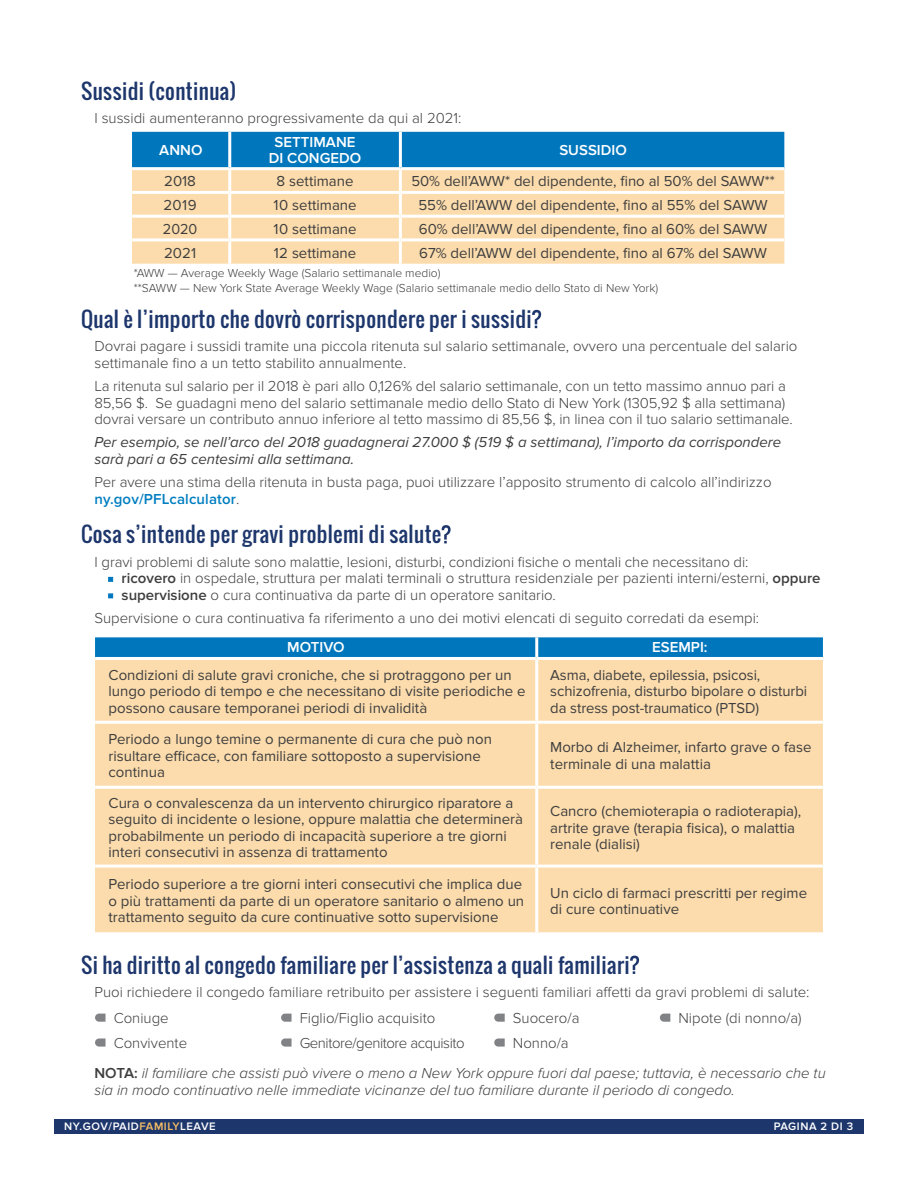
<style>
.page{position:relative;width:918px;height:1188px;background:#fff}
.page>*{position:absolute;margin:0;border:0;box-sizing:border-box;transform-origin:0 0}
.t1{font:21px "Oswald";letter-spacing:.02em;color:#1d366c}
.t2{font:15px/16.5px "Proxima Nova";color:#3e3e3f}
.PFL_Body_Copy{font:300 15px/16.5px "Proxima Nova";color:#3e3e3f}
.t3{font:italic 300 15px/16.5px "Proxima Nova";color:#3e3e3f}
.PFL_Body_Copy-2{font:italic 15px/16.5px "Proxima Nova";color:#3e3e3f}
.t4{font:600 15px/15.8px "Proxima Nova";color:#fff;text-align:center}
.PFL_Body_Copy-3{font:300 15px "Proxima Nova";letter-spacing:-.03em;color:#3e3e3f}
.t5{font:15px "Proxima Nova";color:#3e3e3f;scale:.96 1}
.t6{font:300 12px "Proxima Nova";color:#3e3e3f}
.t7{font:600 11.25px "Proxima Nova";letter-spacing:.05em;color:#fff}
.s1{font-weight:600;color:#007ec1}
.s2{font-family:"Arial";font-weight:700;color:#0077bd}
.s3{font-weight:600}
.s4{font-weight:600;font-style:normal}
.s5{color:#f9c063}
</style>
<div class="page">
<svg style="left:532px;top:310px;width:9px;height:18px"></svg>
<svg style="left:442px;top:525px;width:9px;height:18px"></svg>
<svg style="left:108px;top:577px;width:5px;height:5px"></svg>
<svg style="left:108px;top:593px;width:5px;height:5px"></svg>
<svg style="left:630px;top:956px;width:9px;height:18px"></svg>
<div style="left:54px;top:1119px;width:810px;height:15px;background:#1d366c"></div>
<div style="left:132px;top:132px;width:652px;height:35px;background:#0077bd"></div>
<div style="left:132px;top:170px;width:652px;height:94px;background:#fcdcac"></div>
<hr style="left:228px;top:132px;width:3px;height:35px;background:#fff">
<hr style="left:399px;top:132px;width:3px;height:35px;background:#fff">
<hr style="left:228px;top:170px;width:3px;height:21px;background:#fff">
<hr style="left:399px;top:170px;width:3px;height:21px;background:#fff">
<hr style="left:132px;top:191px;width:98px;height:3px;background:#fff">
<hr style="left:230px;top:191px;width:170px;height:3px;background:#fff">
<hr style="left:228px;top:194px;width:3px;height:21px;background:#fff">
<hr style="left:400px;top:191px;width:384px;height:3px;background:#fff">
<hr style="left:399px;top:194px;width:3px;height:21px;background:#fff">
<hr style="left:132px;top:215px;width:98px;height:3px;background:#fff">
<hr style="left:230px;top:215px;width:170px;height:3px;background:#fff">
<hr style="left:228px;top:218px;width:3px;height:20px;background:#fff">
<hr style="left:400px;top:215px;width:384px;height:3px;background:#fff">
<hr style="left:399px;top:218px;width:3px;height:20px;background:#fff">
<hr style="left:132px;top:238px;width:98px;height:3px;background:#fff">
<hr style="left:230px;top:238px;width:170px;height:3px;background:#fff">
<hr style="left:228px;top:241px;width:3px;height:23px;background:#fff">
<hr style="left:400px;top:238px;width:384px;height:3px;background:#fff">
<hr style="left:399px;top:241px;width:3px;height:23px;background:#fff">
<div style="left:95px;top:637px;width:728px;height:20px;background:#0077bd"></div>
<div style="left:95px;top:660px;width:728px;height:272px;background:#fcdcac"></div>
<hr style="left:535px;top:637px;width:3px;height:20px;background:#fff">
<hr style="left:535px;top:660px;width:3px;height:61px;background:#fff">
<hr style="left:95px;top:721px;width:442px;height:3px;background:#fff">
<hr style="left:537px;top:721px;width:286px;height:3px;background:#fff">
<hr style="left:535px;top:724px;width:3px;height:62px;background:#fff">
<hr style="left:95px;top:786px;width:442px;height:3px;background:#fff">
<hr style="left:537px;top:786px;width:286px;height:3px;background:#fff">
<hr style="left:535px;top:789px;width:3px;height:76px;background:#fff">
<hr style="left:95px;top:865px;width:442px;height:3px;background:#fff">
<hr style="left:537px;top:865px;width:286px;height:3px;background:#fff">
<hr style="left:535px;top:868px;width:3px;height:64px;background:#fff">
<svg style="left:95px;top:1014px;width:11px;height:8px"></svg>
<svg style="left:95px;top:1038px;width:11px;height:9px"></svg>
<svg style="left:281px;top:1014px;width:11px;height:8px"></svg>
<svg style="left:281px;top:1038px;width:11px;height:9px"></svg>
<svg style="left:494px;top:1014px;width:11px;height:8px"></svg>
<svg style="left:494px;top:1038px;width:11px;height:9px"></svg>
<svg style="left:660px;top:1014px;width:10px;height:8px"></svg>
<p class="t1" style="left:81px;top:75px;width:157px">Sussidi (continua)</p>
<p class="PFL_Body_Copy" style="left:94px;top:110px;width:369px">I sussidi aumenteranno progressivamente da qui al 2021:</p>
<p class="t4" style="left:159px;top:142px;width:45px">ANNO</p>
<p class="t4" style="left:269px;top:134px;width:94px">SETTIMANE<br>DI CONGEDO</p>
<p class="t4" style="left:559px;top:142px;width:69px">SUSSIDIO</p>
<p class="t2" style="left:164px;top:173px;width:33px">2018</p>
<p class="t2" style="left:277px;top:173px;width:78px">8 settimane</p>
<p class="t2" style="left:411px;top:173px;width:365px">50% dell’AWW* del dipendente, fino al 50% del SAWW**</p>
<p class="t2" style="left:164px;top:197px;width:35px">2019</p>
<p class="t2" style="left:274px;top:197px;width:85px">10 settimane</p>
<p class="t2" style="left:418px;top:197px;width:351px">55% dell’AWW del dipendente, fino al 55% del SAWW</p>
<p class="t5" style="left:163px;top:220px;width:37px">2020</p>
<p class="t2" style="left:274px;top:221px;width:85px">10 settimane</p>
<p class="t2" style="left:419px;top:221px;width:350px">60% dell’AWW del dipendente, fino al 60% del SAWW</p>
<p class="t2" style="left:164px;top:245px;width:34px">2021</p>
<p class="t2" style="left:274px;top:245px;width:84px">12 settimane</p>
<p class="t2" style="left:419px;top:245px;width:349px">67% dell’AWW del dipendente, fino al 67% del SAWW</p>
<p class="t6" style="left:134px;top:266px;width:308px">*AWW — Average Weekly Wage (Salario settimanale medio)</p>
<p class="t6" style="left:134px;top:281px;width:526px">**SAWW — New York State Average Weekly Wage (Salario settimanale medio dello Stato di New York)</p>
<p class="t1" style="left:81px;top:303px;width:452px">Qual è l’importo che dovrò corrispondere per i sussidi</p>
<p class="PFL_Body_Copy" style="left:94px;top:338px;width:704px">Dovrai pagare i sussidi tramite una piccola ritenuta sul salario settimanale, ovvero una percentuale del salario settimanale fino a un tetto stabilito annualmente.</p>
<p class="PFL_Body_Copy" style="left:94px;top:378px;width:700px">La ritenuta sul salario per il 2018 è pari allo 0,126% del salario settimanale, con un tetto massimo annuo pari a<br>85,56 $. Se guadagni meno del salario settimanale medio dello Stato di New York (1305,92 $ alla settimana) dovrai versare un contributo annuo inferiore al tetto massimo di 85,56 $, in linea con il tuo salario settimanale.</p>
<p class="PFL_Body_Copy-2" style="left:94px;top:435px;width:688px">Per esempio, se nell’arco del 2018 guadagnerai 27.000 $ (519 $ a settimana), l’importo da corrispondere sarà pari a 65 centesimi alla settimana.</p>
<p class="PFL_Body_Copy" style="left:94px;top:474px;width:679px">Per avere una stima della ritenuta in busta paga, puoi utilizzare l’apposito strumento di calcolo all’indirizzo <span class="s1">ny.gov/PFLcalculator</span>.</p>
<p class="t1" style="left:81px;top:519px;width:362px">Cosa s’intende per gravi problemi di salute</p>
<p class="PFL_Body_Copy" style="left:94px;top:554px;width:656px">I gravi problemi di salute sono malattie, lesioni, disturbi, condizioni fisiche o mentali che necessitano di:</p>
<p class="PFL_Body_Copy" style="left:108px;top:570px;width:714px"><span class="s2">▪</span> <span class="s3">ricovero</span> in ospedale, struttura per malati terminali o struttura residenziale per pazienti interni/esterni, <span class="s3">oppure</span></p>
<p class="PFL_Body_Copy" style="left:108px;top:587px;width:449px"><span class="s2">▪</span> <span class="s3">supervisione</span> o cura continuativa da parte di un operatore sanitario.</p>
<p class="PFL_Body_Copy" style="left:94px;top:610px;width:666px">Supervisione o cura continuativa fa riferimento a uno dei motivi elencati di seguito corredati da esempi:</p>
<p class="t4" style="left:287px;top:640px;width:59px">MOTIVO</p>
<p class="t4" style="left:652px;top:640px;width:57px">ESEMPI:</p>
<p class="t2" style="left:109px;top:667px;width:419px">Condizioni di salute gravi croniche, che si protraggono per un lungo periodo di tempo e che necessitano di visite periodiche e possono causare temporanei periodi di invalidità</p>
<p class="t2" style="left:550px;top:667px;width:258px">Asma, diabete, epilessia, psicosi, schizofrenia, disturbo bipolare o disturbi da stress post-traumatico (PTSD)</p>
<p class="t2" style="left:109px;top:731px;width:385px">Periodo a lungo temine o permanente di cura che può non risultare efficace, con familiare sottoposto a supervisione continua</p>
<p class="t2" style="left:550px;top:739px;width:263px">Morbo di Alzheimer, infarto grave o fase terminale di una malattia</p>
<p class="t2" style="left:109px;top:795px;width:416px">Cura o convalescenza da un intervento chirurgico riparatore a seguito di incidente o lesione, oppure malattia che determinerà probabilmente un periodo di incapacità superiore a tre giorni interi consecutivi in assenza di trattamento</p>
<p class="t2" style="left:550px;top:803px;width:253px">Cancro (chemioterapia o radioterapia), artrite grave (terapia fisica), o malattia renale (dialisi)</p>
<p class="t2" style="left:109px;top:876px;width:417px">Periodo superiore a tre giorni interi consecutivi che implica due o più trattamenti da parte di un operatore sanitario o almeno un trattamento seguito da cure continuative sotto supervisione</p>
<p class="t2" style="left:550px;top:885px;width:258px">Un ciclo di farmaci prescritti per regime di cure continuative</p>
<p class="t1" style="left:81px;top:949px;width:550px">Si ha diritto al congedo familiare per l’assistenza a quali familiari</p>
<p class="PFL_Body_Copy" style="left:94px;top:984px;width:717px">Puoi richiedere il congedo familiare retribuito per assistere i seguenti familiari affetti da gravi problemi di salute:</p>
<p class="PFL_Body_Copy" style="left:114px;top:1010px;width:57px">Coniuge</p>
<p class="PFL_Body_Copy" style="left:114px;top:1035px;width:75px">Convivente</p>
<p class="PFL_Body_Copy" style="left:300px;top:1010px;width:137px">Figlio/Figlio acquisito</p>
<p class="PFL_Body_Copy-3" style="left:300px;top:1034px;width:166px">Genitore/genitore acquisito</p>
<p class="PFL_Body_Copy" style="left:513px;top:1010px;width:68px">Suocero/a</p>
<p class="PFL_Body_Copy" style="left:513px;top:1035px;width:57px">Nonno/a</p>
<p class="PFL_Body_Copy" style="left:679px;top:1010px;width:125px">Nipote (di nonno/a)</p>
<p class="t3" style="left:94px;top:1065px;width:733px"><span class="s4">NOTA:</span> il familiare che assisti può vivere o meno a New York oppure fuori dal paese; tuttavia, è necessario che tu sia in modo continuativo nelle immediate vicinanze del tuo familiare durante il periodo di congedo.</p>
<p class="t7" style="left:64px;top:1120px;width:153px">NY.GOV/PAID<span class="s5">FAMILY</span>LEAVE</p>
<p class="t7" style="left:774px;top:1120px;width:81px">PAGINA 2 DI 3</p>
</div>
